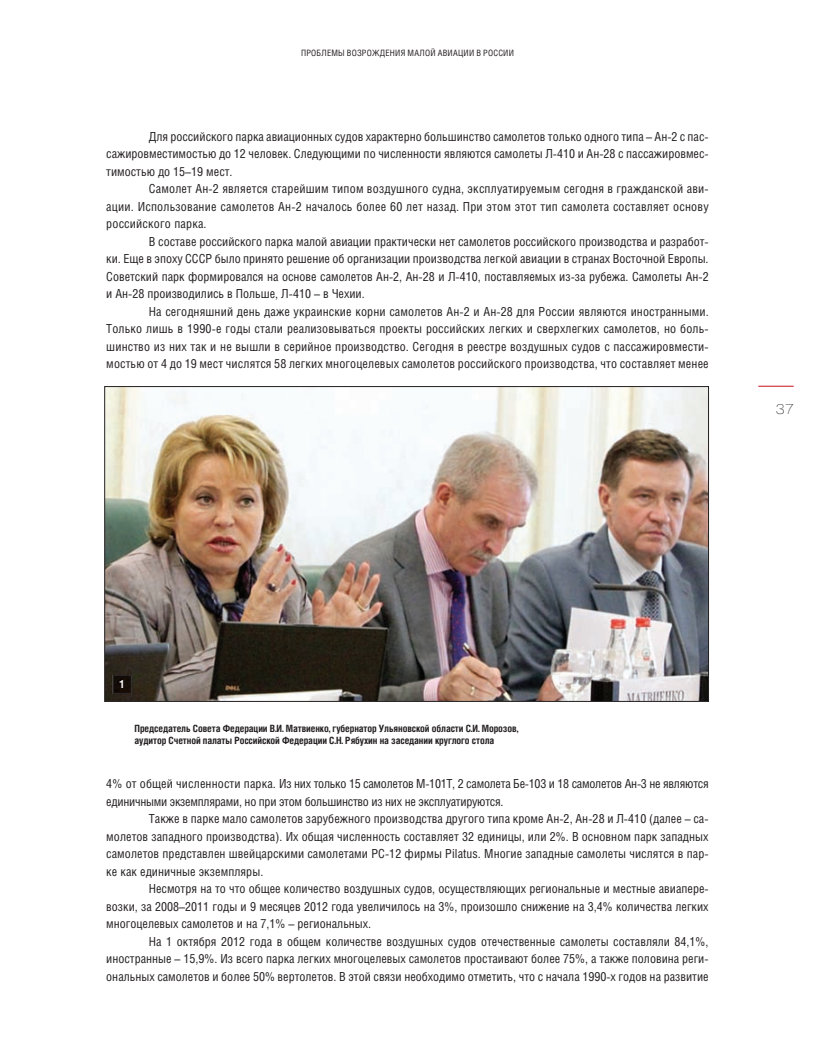
<style>
.page{position:relative;width:815px;height:1063px;background:#fff}
.page>*{position:absolute;margin:0;border:0;box-sizing:border-box;transform-origin:0 0}
.t1{font:100 13.75px "Helios Ext";color:#231f20}
.t2{font:12.5px/17.5px "Helios Cond";color:#231f20;text-align:justify}
.t3{font:12.5px/17.5px "Helios Cond";letter-spacing:-.02em;color:#231f20}
.t4{font:700 11.25px "Helios Cond";color:#fff}
.t5{font:700 10px/12.5px "Helios Cond";letter-spacing:-.01em;color:#231f20}
.t6{font:8.75px "Helios Cond";letter-spacing:.02em;color:#231f20}
</style>
<div class="page">
<hr style="left:758px;top:386px;width:36px;height:1px;background:#c4121a">
<img style="left:107px;top:388px;width:600px;height:312px">
<img style="left:113px;top:675px;width:19px;height:19px">
<img style="left:115px;top:677px;width:14px;height:14px">
<div style="left:113px;top:675px;width:18px;height:18px;border:1px solid #231f20"></div>
<p class="t6" style="left:301px;top:47px;width:214px">проблемы возрождения малой авиаЦии в россии</p>
<p class="t2" style="left:106px;top:127px;width:604px;text-indent:43px">для российского парка авиационных судов характерно большинство самолетов только одного типа – ан-2 с пас&shy;сажировместимостью до 12 человек. следующими по численности являются самолеты л-410 и ан-28 с пассажировмес&shy;тимостью до 15–19 мест.</p>
<p class="t2" style="left:106px;top:180px;width:604px;text-indent:43px">самолет ан-2 является старейшим типом воздушного судна, эксплуатируемым сегодня в гражданской ави&shy;ации. использование самолетов ан-2 началось более 60 лет назад. при этом этот тип самолета составляет основу российского парка.</p>
<p class="t2" style="left:106px;top:232px;width:604px;text-indent:43px">в составе российского парка малой авиации практически нет самолетов российского производства и разработ&shy;ки. еще в эпоху ссср было принято решение об организации производства легкой авиации в странах восточной европы. советский парк формировался на основе самолетов ан-2, ан-28 и л-410, поставляемых из-за рубежа. самолеты ан-2 и ан-28 производились в польше, л-410 – в чехии.</p>
<p class="t2" style="left:106px;top:302px;width:604px;text-indent:43px">на сегодняшний день даже украинские корни самолетов ан-2 и ан-28 для россии являются иностранными. только лишь в 1990-е годы стали реализовываться проекты российских легких и сверхлегких самолетов, но боль&shy;шинство из них так и не вышли в серийное производство. сегодня в реестре воздушных судов с пассажировмести&shy;мостью от 4 до 19 мест числятся 58 легких многоцелевых самолетов российского производства, что составляет менее</p>
<p class="t1" style="left:776px;top:400px;width:19px">37</p>
<p class="t4" style="left:120px;top:678px;width:7px">1</p>
<p class="t5" style="left:135px;top:722px;width:385px">Председатель Совета Федерации В.И. Матвиенко, губернатор Ульяновской области С.И. Морозов, аудитор Счетной палаты Российской Федерации С.Н. Рябухин на заседании круглого стола</p>
<p class="t3" style="left:106px;top:775px;width:604px">4% от общей численности парка. из них только 15 самолетов м-101т, 2 самолета бе-103 и 18 самолетов ан-3 не являются единичными экземплярами, но при этом большинство из них не эксплуатируются.</p>
<p class="t2" style="left:106px;top:810px;width:604px;text-indent:43px">также в парке мало самолетов зарубежного производства другого типа кроме ан-2, ан-28 и л-410 (далее – са&shy;молетов западного производства). их общая численность составляет 32 единицы, или 2%. в основном парк западных самолетов представлен швейцарскими самолетами PC-12 фирмы Pilatus. многие западные самолеты числятся в пар&shy;ке как единичные экземпляры.</p>
<p class="t2" style="left:106px;top:880px;width:604px;text-indent:43px">несмотря на то что общее количество воздушных судов, осуществляющих региональные и местные авиапере&shy;возки, за 2008–2011 годы и 9 месяцев 2012 года увеличилось на 3%, произошло снижение на 3,4% количества легких многоцелевых самолетов и на 7,1% – региональных.</p>
<p class="t2" style="left:106px;top:932px;width:604px;text-indent:43px">на 1 октября 2012 года в общем количестве воздушных судов отечественные самолеты составляли 84,1%, иностранные – 15,9%. из всего парка легких многоцелевых самолетов простаивают более 75%, а также половина реги&shy;ональных самолетов и более 50% вертолетов. в этой связи необходимо отметить, что с начала 1990-х годов на развитие</p>
</div>
